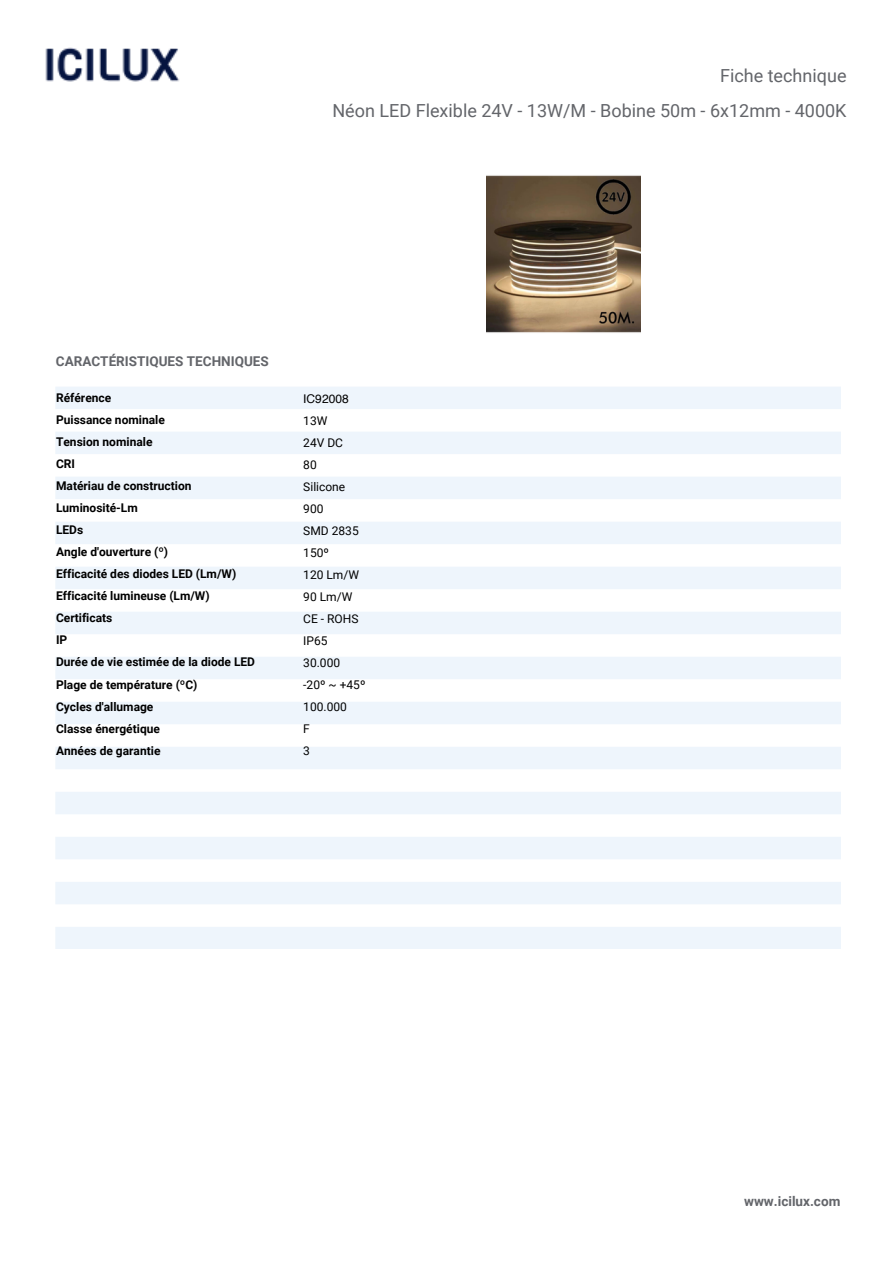
<style>
.page{position:relative;width:894px;height:1264px;background:#fff}
.page>*{position:absolute;margin:0;border:0;box-sizing:border-box;transform-origin:0 0}
.t1{font:18px/34.8px "Roboto";color:#63656a;text-align:right}
.t2{font:700 13.5px "Roboto";color:#63656a}
.t3{font:700 12px/22px "Roboto";color:#000}
.t4{font:12px "Roboto";color:#000}
.t5{font:12px "Helvetica";color:#000}
</style>
<div class="page">
<svg style="left:55px;top:387px;width:785px;height:561px;fill:#eef5fc"></svg>
<img style="left:45px;top:47px;width:135px;height:35px">
<img style="left:486px;top:175px;width:154px;height:158px">
<h1 class="t1" style="left:332px;top:59px;width:515px">Fiche technique<br>Néon LED Flexible 24V - 13W/M - Bobine 50m - 6x12mm - 4000K</h1>
<h2 class="t2" style="left:56px;top:353px;width:214px">CARACTÉRISTIQUES TECHNIQUES</h2>
<h4 class="t3" style="left:56px;top:387px;width:200px">Référence<br>Puissance nominale<br>Tension nominale<br>CRI<br>Matériau de construction<br>Luminosité-Lm<br>LEDs<br>Angle d'ouverture (º)<br>Efficacité des diodes LED (Lm/W)<br>Efficacité lumineuse (Lm/W)<br>Certificats<br>IP<br>Durée de vie estimée de la diode LED<br>Plage de température (ºC)<br>Cycles d'allumage<br>Classe énergétique<br>Années de garantie</h4>
<h4 class="t5" style="left:303px;top:393px;width:47px">IC92008</h4>
<p class="t4" style="left:303px;top:413px;width:26px">13W</p>
<p class="t4" style="left:303px;top:435px;width:41px">24V DC</p>
<p class="t4" style="left:303px;top:457px;width:15px">80</p>
<p class="t4" style="left:303px;top:479px;width:43px">Silicone</p>
<p class="t4" style="left:303px;top:501px;width:22px">900</p>
<p class="t4" style="left:303px;top:523px;width:57px">SMD 2835</p>
<p class="t4" style="left:303px;top:545px;width:27px">150º</p>
<p class="t4" style="left:303px;top:567px;width:57px">120 Lm/W</p>
<p class="t4" style="left:303px;top:589px;width:51px">90 Lm/W</p>
<p class="t4" style="left:303px;top:611px;width:57px">CE - ROHS</p>
<p class="t4" style="left:303px;top:633px;width:26px">IP65</p>
<p class="t4" style="left:303px;top:655px;width:38px">30.000</p>
<p class="t4" style="left:303px;top:677px;width:64px">-20º ~ +45º</p>
<p class="t4" style="left:303px;top:699px;width:45px">100.000</p>
<p class="t4" style="left:303px;top:721px;width:8px">F</p>
<p class="t4" style="left:303px;top:743px;width:8px">3</p>
<h3 class="t2" style="left:743px;top:1193px;width:98px">www.icilux.com</h3>
</div>
